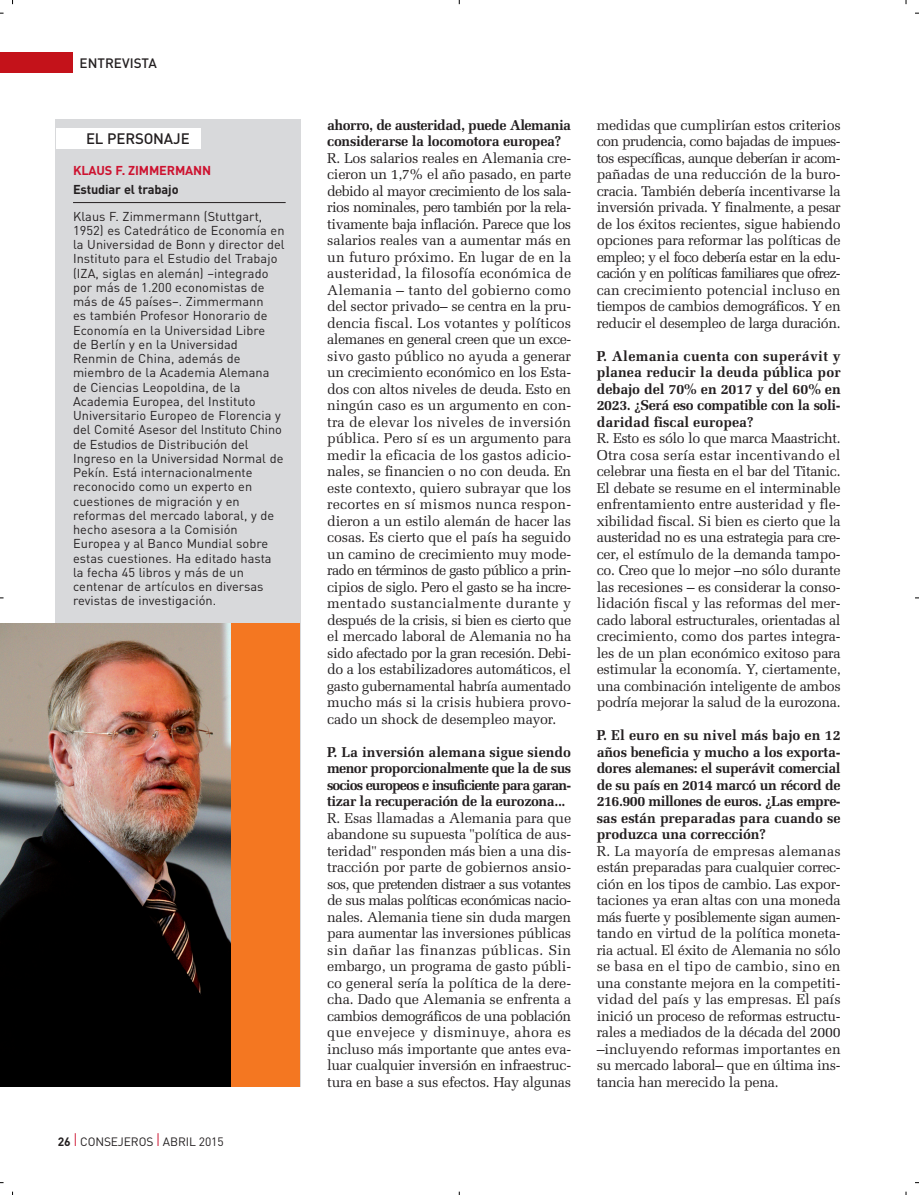
<style>
.page{position:relative;width:919px;height:1195px;background:#fff}
.page>*{position:absolute;margin:0;border:0;box-sizing:border-box;transform-origin:0 0}
.t1{font:500 15px "DIN";letter-spacing:-.01em;color:#231f20}
.t2{font:14.25px/16.5px "Melior";letter-spacing:-.02em;color:#231f20;text-align:justify}
.t3{font:700 14.25px/16.5px "Melior";letter-spacing:-.025em;color:#231f20;text-align:justify}
.t4{font:500 13.5px "DIN";color:#231f20}
.t5{font:12.75px/14.2px "DIN";letter-spacing:.005em;color:#231f20}
.t6{font:700 12.75px "DIN";letter-spacing:-.01em;color:#cd1330}
.t7{font:700 12.75px "DIN";letter-spacing:-.01em;color:#231f20}
.t8{font:12px "DIN";letter-spacing:-.01em;color:#231f20}
.s1{font-weight:700}
.s2{font-size:18px;color:#cd1330}
</style>
<div class="page">
<div style="left:0;top:52px;width:72px;height:20px;background:#c4121a"></div>
<div style="left:55px;top:119px;width:245px;height:968px;background:#d8d9db"></div>
<img style="left:0;top:623px;width:231px;height:464px">
<div style="left:56px;top:129px;width:145px;height:20px;background:#fff"></div>
<hr style="left:73px;top:202px;width:212px;height:1px;background:#231f20">
<div style="left:231px;top:623px;width:69px;height:464px;background:#f47721"></div>
<p class="t4" style="left:80px;top:59px;width:79px">ENTREVISTA</p>
<p class="t1" style="left:86px;top:134px;width:105px">EL PERSONAJE</p>
<p class="t6" style="left:73px;top:166px;width:140px">KLAUS F. ZIMMERMANN</p>
<p class="t7" style="left:73px;top:185px;width:107px">Estudiar el trabajo</p>
<p class="t5" style="left:73px;top:211px;width:213px">Klaus F. Zimmermann (Stuttgart,<br>1952) es Catedrático de Economía en la Universidad de Bonn y director del<br>Instituto para el Estudio del Trabajo (IZA, siglas en alemán) –integrado por más de 1.200 economistas de más de 45 países–. Zimmermann<br>es también Profesor Honorario de<br>Economía en la Universidad Libre<br>de Berlín y en la Universidad<br>Renmin de China, además de miembro de la Academia Alemana de Ciencias Leopoldina, de la<br>Academia Europea, del Instituto<br>Universitario Europeo de Florencia y del Comité Asesor del Instituto Chino de Estudios de Distribución del<br>Ingreso en la Universidad Normal de<br>Pekín. Está internacionalmente reconocido como un experto en cuestiones de migración y en reformas del mercado laboral, y de hecho asesora a la Comisión<br>Europea y al Banco Mundial sobre estas cuestiones. Ha editado hasta la fecha 45 libros y más de un centenar de artículos en diversas revistas de investigación.</p>
<p class="t8" style="left:58px;top:1137px;width:167px"><span class="s1">26</span> <span class="s2">I</span> CONSEJEROS <span class="s2">I</span> ABRIL 2015</p>
<p class="t3" style="left:327px;top:118px;width:245px">ahorro, de austeridad, puede Alemania considerarse la locomotora europea?</p>
<p class="t2" style="left:327px;top:151px;width:245px">R. Los salarios reales en Alemania cre&shy;cieron un 1,7% el año pasado, en parte debido al mayor crecimiento de los sala&shy;rios nominales, pero también por la rela&shy;tivamente baja inflación. Parece que los salarios reales van a aumentar más en un futuro próximo. En lugar de en la austeridad, la filosofía económica de Alemania – tanto del gobierno como del sector privado– se centra en la pru&shy;dencia fiscal. Los votantes y políticos alemanes en general creen que un exce&shy;sivo gasto público no ayuda a generar un crecimiento económico en los Esta&shy;dos con altos niveles de deuda. Esto en ningún caso es un argumento en con&shy;tra de elevar los niveles de inversión pública. Pero sí es un argumento para medir la eficacia de los gastos adicio&shy;nales, se financien o no con deuda. En este contexto, quiero subrayar que los recortes en sí mismos nunca respon&shy;dieron a un estilo alemán de hacer las cosas. Es cierto que el país ha seguido un camino de crecimiento muy mode&shy;rado en términos de gasto público a prin&shy;cipios de siglo. Pero el gasto se ha incre&shy;mentado sustancialmente durante y después de la crisis, si bien es cierto que el mercado laboral de Alemania no ha sido afectado por la gran recesión. Debi&shy;do a los estabilizadores automáticos, el gasto gubernamental habría aumentado mucho más si la crisis hubiera provo&shy;cado un shock de desempleo mayor.</p>
<p class="t3" style="left:327px;top:745px;width:245px">P. La inversión alemana sigue siendo menor proporcionalmente que la de sus socios europeos e insuficiente para garan&shy;tizar la recuperación de la eurozona...</p>
<p class="t2" style="left:327px;top:811px;width:245px">R. Esas llamadas a Alemania para que abandone su supuesta "política de aus&shy;teridad" responden más bien a una dis&shy;tracción por parte de gobiernos ansio&shy;sos, que pretenden distraer a sus votantes de sus malas políticas económicas nacio&shy;nales. Alemania tiene sin duda margen para aumentar las inversiones públicas sin dañar las finanzas públicas. Sin embargo, un programa de gasto públi&shy;co general sería la política de la dere&shy;cha. Dado que Alemania se enfrenta a cambios demográficos de una población que envejece y disminuye, ahora es incluso más importante que antes eva&shy;luar cualquier inversión en infraestruc&shy;tura en base a sus efectos. Hay algunas</p>
<p class="t2" style="left:596px;top:118px;width:245px">medidas que cumplirían estos criterios con prudencia, como bajadas de impues&shy;tos específicas, aunque deberían ir acom&shy;pañadas de una reducción de la buro&shy;cracia. También debería incentivarse la inversión privada. Y finalmente, a pesar de los éxitos recientes, sigue habiendo opciones para reformar las políticas de empleo; y el foco debería estar en la edu&shy;cación y en políticas familiares que ofrez&shy;can crecimiento potencial incluso en tiempos de cambios demográficos. Y en reducir el desempleo de larga duración.</p>
<p class="t3" style="left:596px;top:349px;width:245px">P. Alemania cuenta con superávit y planea reducir la deuda pública por debajo del 70% en 2017 y del 60% en 2023. ¿Será eso compatible con la soli&shy;daridad fiscal europea?</p>
<p class="t2" style="left:596px;top:431px;width:245px">R. Esto es sólo lo que marca Maastricht.<br>Otra cosa sería estar incentivando el celebrar una fiesta en el bar del Titanic.<br>El debate se resume en el interminable enfrentamiento entre austeridad y fle&shy;xibilidad fiscal. Si bien es cierto que la austeridad no es una estrategia para cre&shy;cer, el estímulo de la demanda tampo&shy;co. Creo que lo mejor –no sólo durante las recesiones – es considerar la conso&shy;lidación fiscal y las reformas del mer&shy;cado laboral estructurales, orientadas al crecimiento, como dos partes integra&shy;les de un plan económico exitoso para estimular la economía. Y, ciertamente, una combinación inteligente de ambos podría mejorar la salud de la eurozona.</p>
<p class="t3" style="left:596px;top:728px;width:245px">P. El euro en su nivel más bajo en 12 años beneficia y mucho a los exporta&shy;dores alemanes: el superávit comercial de su país en 2014 marcó un récord de 216.900 millones de euros. ¿Las empre&shy;sas están preparadas para cuando se produzca una corrección?</p>
<p class="t2" style="left:596px;top:844px;width:245px">R. La mayoría de empresas alemanas están preparadas para cualquier correc&shy;ción en los tipos de cambio. Las expor&shy;taciones ya eran altas con una moneda más fuerte y posiblemente sigan aumen&shy;tando en virtud de la política moneta&shy;ria actual. El éxito de Alemania no sólo se basa en el tipo de cambio, sino en una constante mejora en la competiti&shy;vidad del país y las empresas. El país inició un proceso de reformas estructu&shy;rales a mediados de la década del 2000 –incluyendo reformas importantes en su mercado laboral– que en última ins&shy;tancia han merecido la pena.</p>
</div>
